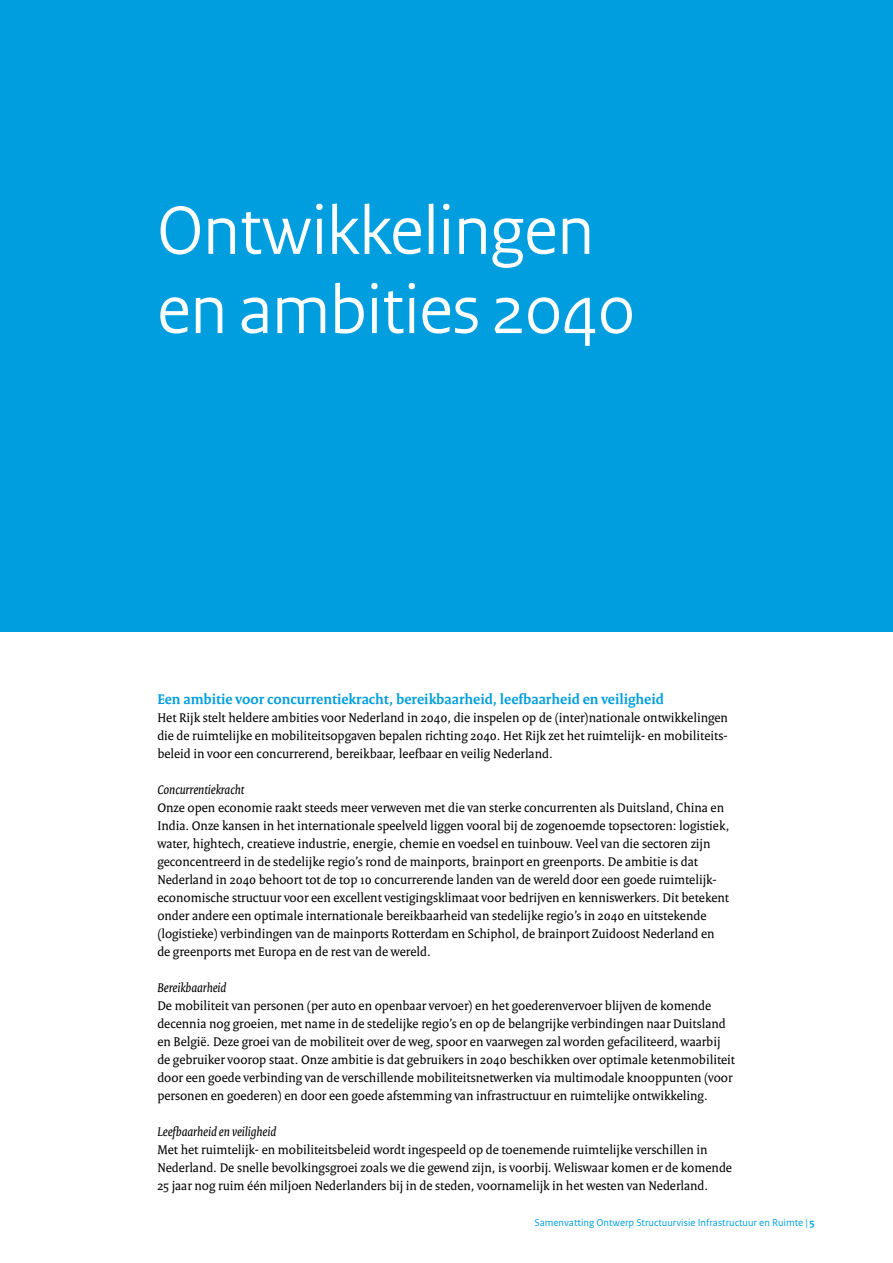
<style>
.page{position:relative;width:893px;height:1263px;background:#fff}
.page>*{position:absolute;margin:0;border:0;box-sizing:border-box;transform-origin:0 0}
.t1{font:72px/79.2px "Rijksoverheid Sans Heading";color:#fff}
.t2{font:700 15px "Rijksoverheid Serif";color:#009ede}
.t3{font:13.5px/18px "Rijksoverheid Serif";color:#000}
.t4{font:italic 13.5px "Rijksoverheid Serif";color:#000}
.t5{font:10.5px "Rijksoverheid Sans Text";color:#009ede}
.s1{font-weight:700}
</style>
<div class="page">
<div style="left:0;top:0;width:893px;height:631px;background:#009ede"></div>
<h1 class="t1" style="left:157px;top:192px;width:479px">Ontwikkelingen en ambities 2040</h1>
<p class="t2" style="left:157px;top:690px;width:508px">Een ambitie voor concurrentiekracht, bereikbaarheid, leefbaarheid en veiligheid</p>
<p class="t3" style="left:157px;top:708px;width:572px;text-align:justify">Het Rijk stelt heldere ambities voor Nederland in 2040, die inspelen op de (inter)nationale ontwikkelingen die de ruimtelijke en mobiliteitsopgaven bepalen richting 2040. Het Rijk zet het ruimtelijk- en mobiliteits&shy;beleid in voor een concurrerend, bereikbaar, leefbaar en veilig Nederland.</p>
<p class="t4" style="left:157px;top:781px;width:88px">Concurrentiekracht</p>
<p class="t3" style="left:157px;top:798px;width:574px">Onze open economie raakt steeds meer verweven met die van sterke concurrenten als Duitsland, China en India. Onze kansen in het internationale speelveld liggen vooral bij de zogenoemde topsectoren: logistiek, water, hightech, creatieve industrie, energie, chemie en voedsel en tuinbouw. Veel van die sectoren zijn geconcentreerd in de stedelijke regio’s rond de mainports, brainport en greenports. De ambitie is dat Nederland in 2040 behoort tot de top 10 concurrerende landen van de wereld door een goede ruimtelijk&shy;economische structuur voor een excellent vestigingsklimaat voor bedrijven en kenniswerkers. Dit betekent onder andere een optimale internationale bereikbaarheid van stedelijke regio’s in 2040 en uitstekende (logistieke) verbindingen van de mainports Rotterdam en Schiphol, de brainport Zuidoost Nederland en de greenports met Europa en de rest van de wereld.</p>
<p class="t4" style="left:157px;top:979px;width:71px">Bereikbaarheid</p>
<p class="t3" style="left:157px;top:996px;width:579px">De mobiliteit van personen (per auto en openbaar vervoer) en het goederenvervoer blijven de komende decennia nog groeien, met name in de stedelijke regio’s en op de belangrijke verbindingen naar Duitsland en België. Deze groei van de mobiliteit over de weg, spoor en vaarwegen zal worden gefaciliteerd, waarbij de gebruiker voorop staat. Onze ambitie is dat gebruikers in 2040 beschikken over optimale ketenmobiliteit door een goede verbinding van de verschillende mobiliteitsnetwerken via multimodale knooppunten (voor personen en goederen) en door een goede afstemming van infrastructuur en ruimtelijke ontwikkeling.</p>
<p class="t4" style="left:157px;top:1123px;width:120px">Leefbaarheid en veiligheid</p>
<p class="t3" style="left:157px;top:1140px;width:576px">Met het ruimtelijk- en mobiliteitsbeleid wordt ingespeeld op de toenemende ruimtelijke verschillen in<br>Nederland. De snelle bevolkingsgroei zoals we die gewend zijn, is voorbij. Weliswaar komen er de komende<br>25 jaar nog ruim één miljoen Nederlanders bij in de steden, voornamelijk in het westen van Nederland.</p>
<p class="t5" style="left:534px;top:1216px;width:282px">Samenvatting Ontwerp Structuurvisie Infrastructuur en Ruimte | <span class="s1">5</span></p>
</div>
